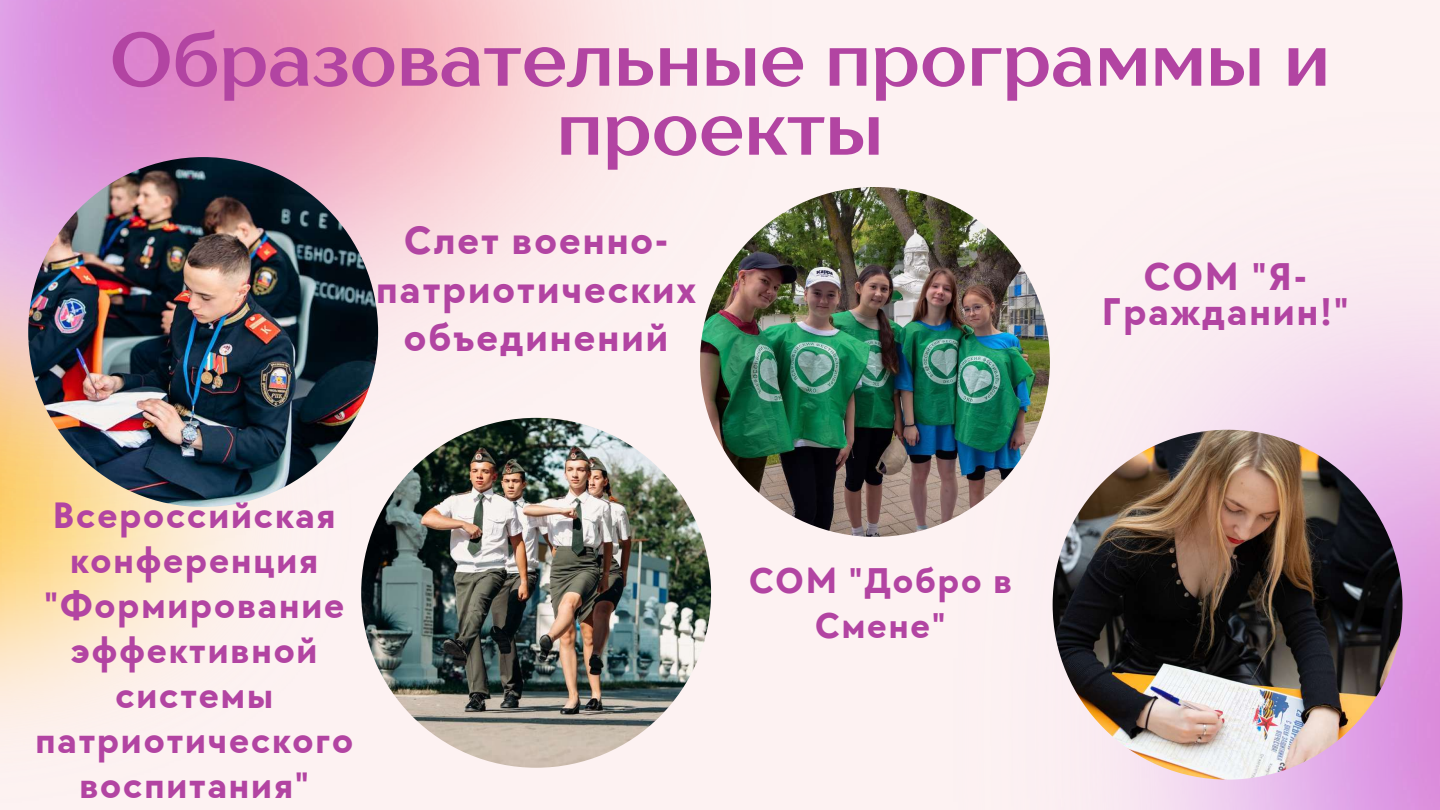
<style>
.page{position:relative;width:1440px;height:810px;background:#fdf2f2}
.page>*{position:absolute;margin:0;border:0;box-sizing:border-box;transform-origin:0 0}
.t1{font:700 75px/69px "TT Drugs";color:#b244a2;text-align:center}
.t2{font:700 40.8px/48.7px "TT Chocolates";letter-spacing:.05em;color:#b244a2;text-align:center}
.t3{font:700 40px/35.2px "TT Chocolates";letter-spacing:.05em;color:#b244a2;text-align:center}
.t4{font:700 38px/45px "TT Chocolates";letter-spacing:.05em;color:#b244a2;text-align:center}
.t5{font:700 37px/44.2px "TT Chocolates";letter-spacing:.05em;color:#b244a2;text-align:center}
</style>
<div class="page">
<img style="left:955px;top:206px;width:485px;height:604px">
<img style="left:0;top:0;width:772px;height:573px">
<img style="left:28px;top:157px;width:350px;height:350px;border-radius:50%">
<img style="left:361px;top:418px;width:350px;height:350px;border-radius:50%">
<img style="left:700px;top:187px;width:350px;height:350px;border-radius:50%">
<img style="left:1053px;top:430px;width:350px;height:350px;border-radius:50%">
<h1 class="t1" style="left:110px;top:23px;width:1222px">Образовательные программы и проекты</h1>
<p class="t2" style="left:376px;top:217px;width:321px">Слет военно&shy;патриотических объединений</p>
<p class="t4" style="left:35px;top:494px;width:319px">Всероссийская конференция "Формирование эффективной системы патриотического воспитания"</p>
<p class="t5" style="left:749px;top:560px;width:264px">СОМ "Добро в<br>Смене"</p>
<p class="t3" style="left:1102px;top:260px;width:248px">СОМ "Я-<br>Гражданин!"</p>
</div>
